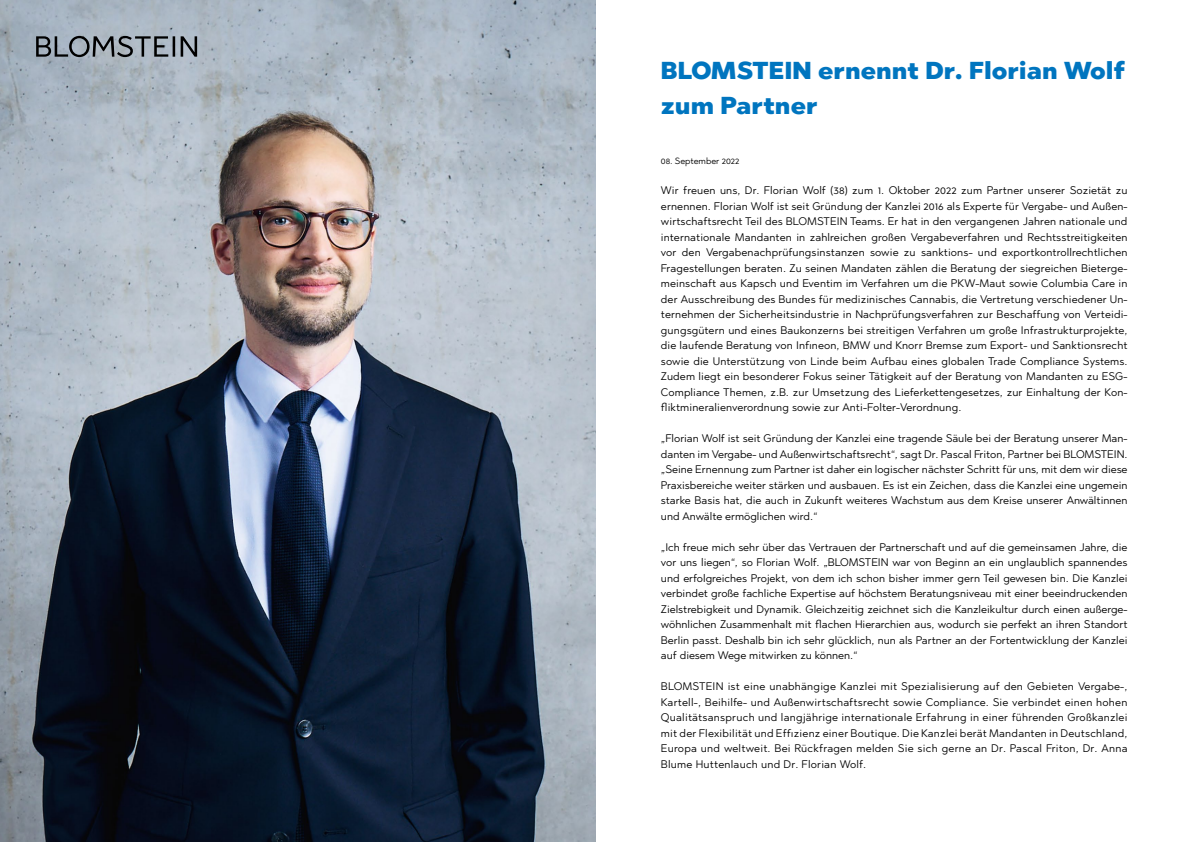
<style>
.page{position:relative;width:1191px;height:842px;background:#fff}
.page>*{position:absolute;margin:0;border:0;box-sizing:border-box;transform-origin:0 0}
.t1{font:900 24.5px/35px "Abrade";color:#0075bf}
.t2{font:11px/15.5px "Abrade";color:#000;text-align:justify}
.t3{font:9px "Abrade";color:#000}
</style>
<div class="page">
<img style="left:0;top:0;width:595px;height:842px">
<svg style="left:36px;top:36px;width:161px;height:21px;background:#757d85"></svg>
<h1 class="t1" style="left:661px;top:53px;width:466px">BLOMSTEIN ernennt Dr. Florian Wolf zum Partner</h1>
<p class="t3" style="left:661px;top:155px;width:80px">08. September 2022</p>
<p class="t2" style="left:661px;top:183px;width:468px">Wir freuen uns, Dr. Florian Wolf (38) zum 1. Oktober 2022 zum Partner unserer Sozietät zu ernennen. Florian Wolf ist seit Gründung der Kanzlei 2016 als Experte für Vergabe- und Außen&shy;wirtschaftsrecht Teil des BLOMSTEIN Teams. Er hat in den vergangenen Jahren nationale und internationale Mandanten in zahlreichen großen Vergabeverfahren und Rechtsstreitigkeiten vor den Vergabenachprüfungsinstanzen sowie zu sanktions- und exportkontrollrechtlichen Fragestellungen beraten. Zu seinen Mandaten zählen die Beratung der siegreichen Bieterge&shy;meinschaft aus Kapsch und Eventim im Verfahren um die PKW-Maut sowie Columbia Care in der Ausschreibung des Bundes für medizinisches Cannabis, die Vertretung verschiedener Un&shy;ternehmen der Sicherheitsindustrie in Nachprüfungsverfahren zur Beschaffung von Verteidi&shy;gungsgütern und eines Baukonzerns bei streitigen Verfahren um große Infrastrukturprojekte, die laufende Beratung von Infineon, BMW und Knorr Bremse zum Export- und Sanktionsrecht sowie die Unterstützung von Linde beim Aufbau eines globalen Trade Compliance Systems.<br>Zudem liegt ein besonderer Fokus seiner Tätigkeit auf der Beratung von Mandanten zu ESG-Compliance Themen, z.B. zur Umsetzung des Lieferkettengesetzes, zur Einhaltung der Kon&shy;fliktmineralienverordnung sowie zur Anti-Folter-Verordnung.</p>
<p class="t2" style="left:661px;top:431px;width:468px">„Florian Wolf ist seit Gründung der Kanzlei eine tragende Säule bei der Beratung unserer Man&shy;danten im Vergabe- und Außenwirtschaftsrecht“, sagt Dr. Pascal Friton, Partner bei BLOMSTEIN. „Seine Ernennung zum Partner ist daher ein logischer nächster Schritt für uns, mit dem wir diese Praxisbereiche weiter stärken und ausbauen. Es ist ein Zeichen, dass die Kanzlei eine ungemein starke Basis hat, die auch in Zukunft weiteres Wachstum aus dem Kreise unserer Anwältinnen und Anwälte ermöglichen wird.“</p>
<p class="t2" style="left:661px;top:539px;width:468px">„Ich freue mich sehr über das Vertrauen der Partnerschaft und auf die gemeinsamen Jahre, die vor uns liegen“, so Florian Wolf. „BLOMSTEIN war von Beginn an ein unglaublich spannendes und erfolgreiches Projekt, von dem ich schon bisher immer gern Teil gewesen bin. Die Kanzlei verbindet große fachliche Expertise auf höchstem Beratungsniveau mit einer beeindruckenden Zielstrebigkeit und Dynamik. Gleichzeitig zeichnet sich die Kanzleikultur durch einen außerge&shy;wöhnlichen Zusammenhalt mit flachen Hierarchien aus, wodurch sie perfekt an ihren Standort Berlin passt. Deshalb bin ich sehr glücklich, nun als Partner an der Fortentwicklung der Kanzlei auf diesem Wege mitwirken zu können.“</p>
<p class="t2" style="left:661px;top:679px;width:468px">BLOMSTEIN ist eine unabhängige Kanzlei mit Spezialisierung auf den Gebieten Vergabe-, Kartell-, Beihilfe- und Außenwirtschaftsrecht sowie Compliance. Sie verbindet einen hohen Qualitätsanspruch und langjährige internationale Erfahrung in einer führenden Großkanzlei mit der Flexibilität und Effizienz einer Boutique. Die Kanzlei berät Mandanten in Deutschland, Europa und weltweit. Bei Rückfragen melden Sie sich gerne an Dr. Pascal Friton, Dr. Anna Blume Huttenlauch und Dr. Florian Wolf.</p>
</div>
